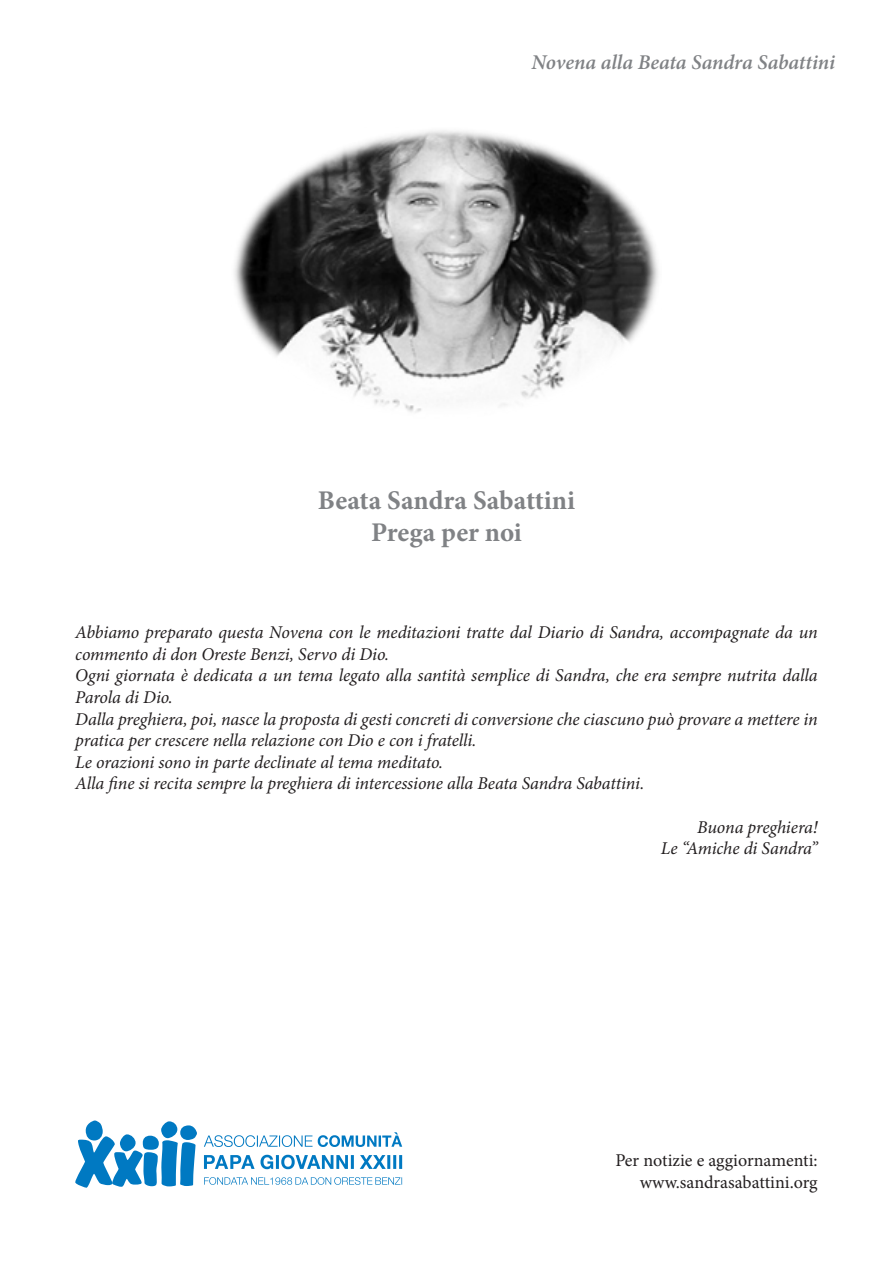
<style>
.page{position:relative;width:893px;height:1263px;background:#fff}
.page>*{position:absolute;margin:0;border:0;box-sizing:border-box;transform-origin:0 0}
.t1{font:700 27px "Minion Pro";color:#808285}
.t2{font:italic 600 21px "Minion Pro";letter-spacing:-.005em;color:#808285}
.t3{font:italic 18px/21.6px "Minion Pro";letter-spacing:-.01em;color:#231f20}
.t4{font:18px/21.6px "Minion Pro";color:#231f20;text-align:right}
</style>
<div class="page">
<img style="left:234px;top:130px;width:425px;height:283px">
<svg style="left:75px;top:1120px;width:122px;height:68px"></svg>
<svg style="left:204px;top:1132px;width:198px;height:15px"></svg>
<svg style="left:204px;top:1177px;width:198px;height:8px"></svg>
<svg style="left:204px;top:1155px;width:198px;height:14px"></svg>
<p class="t2" style="left:531px;top:48px;width:305px">Novena alla Beata Sandra Sabattini</p>
<p class="t1" style="left:318px;top:481px;width:259px">Beata Sandra Sabattini</p>
<p class="t1" style="left:371px;top:513px;width:152px">Prega per noi</p>
<p class="t3" style="left:75px;top:622px;width:744px">Abbiamo preparato questa Novena con le meditazioni tratte dal Diario di Sandra, accompagnate da un commento di don Oreste Benzi, Servo di Dio.</p>
<p class="t3" style="left:75px;top:665px;width:744px">Ogni giornata è dedicata a un tema legato alla santità semplice di Sandra, che era sempre nutrita dalla<br>Parola di Dio.</p>
<p class="t3" style="left:75px;top:708px;width:744px">Dalla preghiera, poi, nasce la proposta di gesti concreti di conversione che ciascuno può provare a mettere in pratica per crescere nella relazione con Dio e con i fratelli.</p>
<p class="t3" style="left:75px;top:751px;width:369px">Le orazioni sono in parte declinate al tema meditato.</p>
<p class="t3" style="left:75px;top:773px;width:571px">Alla fine si recita sempre la preghiera di intercessione alla Beata Sandra Sabattini.</p>
<p class="t3" style="left:697px;top:816px;width:122px">Buona preghiera!</p>
<p class="t3" style="left:661px;top:838px;width:158px">Le “Amiche di Sandra”</p>
<p class="t4" style="left:615px;top:1150px;width:204px">Per notizie e aggiornamenti: www.sandrasabattini.org</p>
</div>
